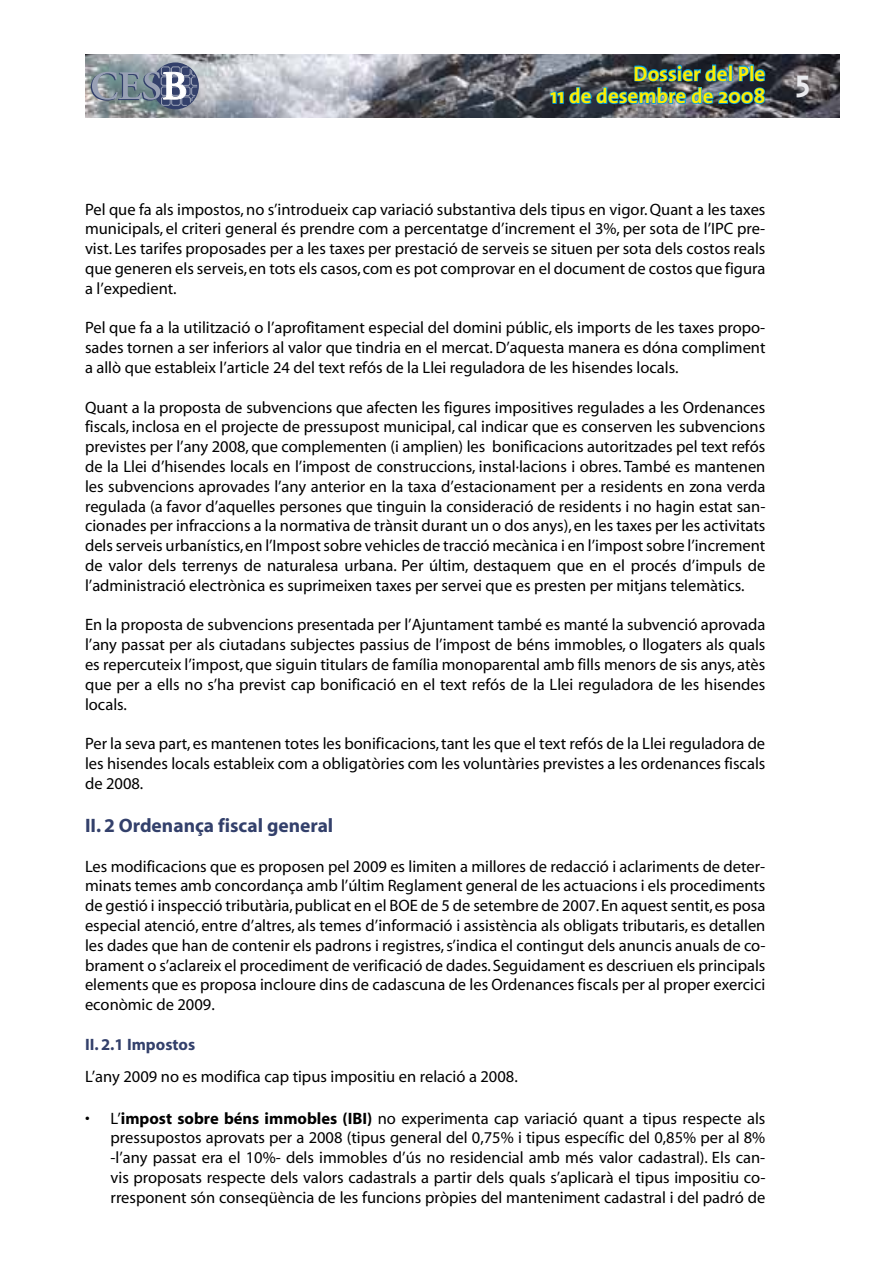
<style>
.page{position:relative;width:893px;height:1263px;background:#fff}
.page>*{position:absolute;margin:0;border:0;box-sizing:border-box;transform-origin:0 0}
.t1{font:700 21px/22.5px "The Sans";color:#ffed00}
.t2{font:700 19.5px "Myriad";color:#33406b}
.t3{font:16.5px/19.8px "Myriad";color:#000;text-align:justify}
.t4{font:700 16.5px "Myriad";color:#33406b}
.s1{font-weight:700}
</style>
<div class="page">
<img style="left:85px;top:54px;width:755px;height:64px">
<div style="left:152px;top:62px;width:47px;height:47px;background:#33406b;border-radius:50%"></div>
<svg style="left:91px;top:66px;width:107px;height:40px;background:#808d9d"></svg>
<img style="left:549px;top:64px;width:217px;height:41px">
<p class="t1" style="left:550px;top:62px;width:262px;text-indent:83px">Dossier del Ple<br>11 de desembre de 2008 <sup>5</sup></p>
<p class="t3" style="left:85px;top:200px;width:682px">Pel que fa als impostos, no s’introdueix cap variació substantiva dels tipus en vigor. Quant a les taxes municipals, el criteri general és prendre com a percentatge d’increment el 3%, per sota de l’IPC pre&shy;vist. Les tarifes proposades per a les taxes per prestació de serveis se situen per sota dels costos reals que generen els serveis, en tots els casos, com es pot comprovar en el document de costos que figura a l’expedient.</p>
<p class="t3" style="left:85px;top:319px;width:682px">Pel que fa a la utilització o l’aprofitament especial del domini públic, els imports de les taxes propo&shy;sades tornen a ser inferiors al valor que tindria en el mercat. D’aquesta manera es dóna compliment a allò que estableix l’article 24 del text refós de la Llei reguladora de les hisendes locals.</p>
<p class="t3" style="left:85px;top:398px;width:682px">Quant a la proposta de subvencions que afecten les figures impositives regulades a les Ordenances fiscals, inclosa en el projecte de pressupost municipal, cal indicar que es conserven les subvencions previstes per l’any 2008, que complementen (i amplien) les bonificacions autoritzades pel text refós de la Llei d’hisendes locals en l’impost de construccions, instal·lacions i obres. També es mantenen les subvencions aprovades l’any anterior en la taxa d’estacionament per a residents en zona verda regulada (a favor d’aquelles persones que tinguin la consideració de residents i no hagin estat san&shy;cionades per infraccions a la normativa de trànsit durant un o dos anys), en les taxes per les activitats dels serveis urbanístics, en l’Impost sobre vehicles de tracció mecànica i en l’impost sobre l’increment de valor dels terrenys de naturalesa urbana. Per últim, destaquem que en el procés d’impuls de l’administració electrònica es suprimeixen taxes per servei que es presten per mitjans telemàtics.</p>
<p class="t3" style="left:85px;top:616px;width:682px">En la proposta de subvencions presentada per l’Ajuntament també es manté la subvenció aprovada l’any passat per als ciutadans subjectes passius de l’impost de béns immobles, o llogaters als quals es repercuteix l’impost, que siguin titulars de família monoparental amb fills menors de sis anys, atès que per a ells no s’ha previst cap bonificació en el text refós de la Llei reguladora de les hisendes locals.</p>
<p class="t3" style="left:85px;top:734px;width:682px">Per la seva part, es mantenen totes les bonificacions, tant les que el text refós de la Llei reguladora de les hisendes locals estableix com a obligatòries com les voluntàries previstes a les ordenances fiscals de 2008.</p>
<p class="t2" style="left:85px;top:815px;width:250px">II. 2 Ordenança fiscal general</p>
<p class="t3" style="left:85px;top:857px;width:682px">Les modificacions que es proposen pel 2009 es limiten a millores de redacció i aclariments de deter&shy;minats temes amb concordança amb l’últim Reglament general de les actuacions i els procediments de gestió i inspecció tributària, publicat en el BOE de 5 de setembre de 2007. En aquest sentit, es posa especial atenció, entre d’altres, als temes d’informació i assistència als obligats tributaris, es detallen les dades que han de contenir els padrons i registres, s’indica el contingut dels anuncis anuals de co&shy;brament o s’aclareix el procediment de verificació de dades. Seguidament es descriuen els principals elements que es proposa incloure dins de cadascuna de les Ordenances fiscals per al proper exercici econòmic de 2009.</p>
<p class="t4" style="left:85px;top:1036px;width:112px">II. 2.1 Impostos</p>
<p class="t3" style="left:85px;top:1068px;width:434px">L’any 2009 no es modifica cap tipus impositiu en relació a 2008.</p>
<p class="t3" style="left:111px;top:1109px;width:656px;text-indent:-26px">• L’<span class="s1">impost sobre béns immobles (IBI)</span> no experimenta cap variació quant a tipus respecte als pressupostos aprovats per a 2008 (tipus general del 0,75% i tipus específic del 0,85% per al 8% -l’any passat era el 10%- dels immobles d’ús no residencial amb més valor cadastral). Els can&shy;vis proposats respecte dels valors cadastrals a partir dels quals s’aplicarà el tipus impositiu co&shy;rresponent són conseqüència de les funcions pròpies del manteniment cadastral i del padró de</p>
</div>
